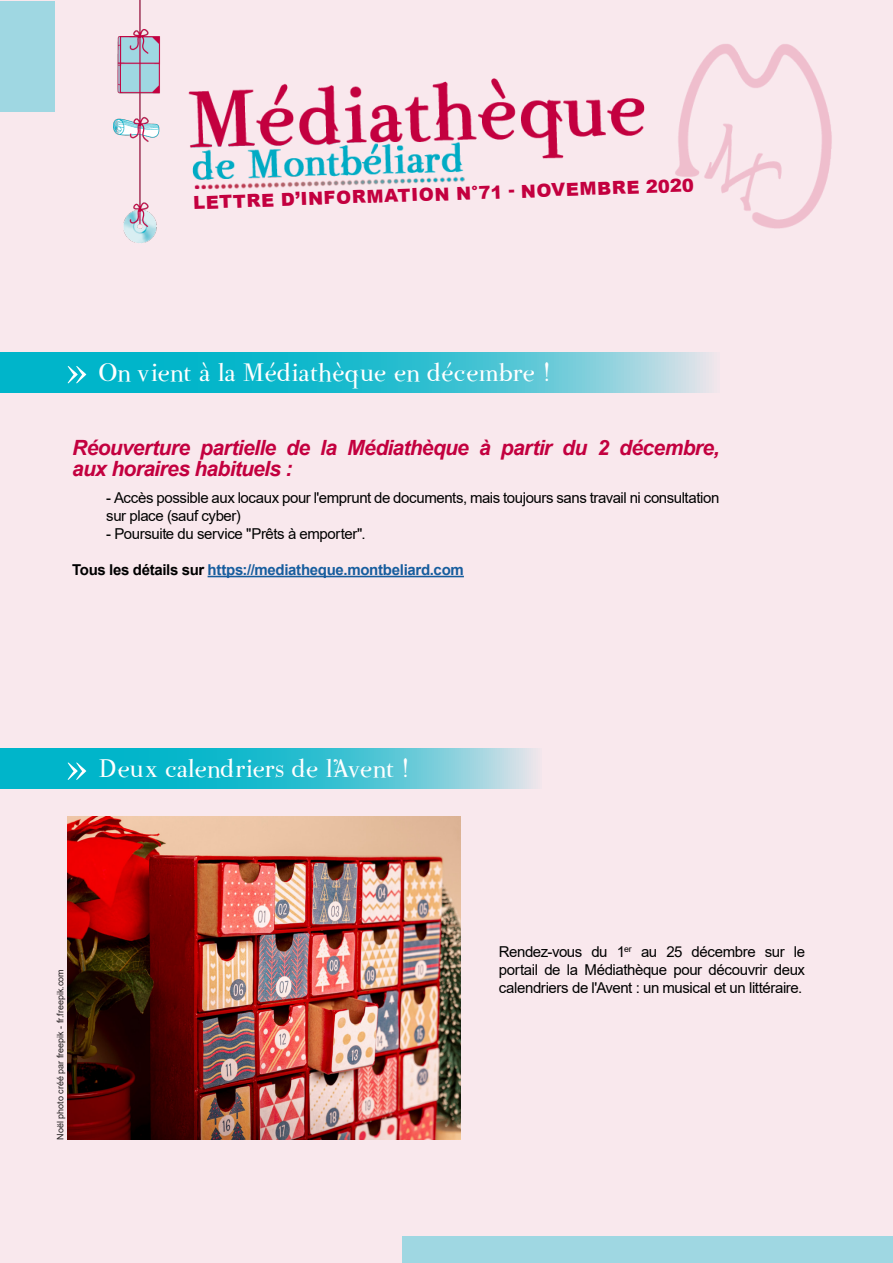
<style>
.page{position:relative;width:893px;height:1263px;background:#f9e8ed}
.page>*{position:absolute;margin:0;border:0;box-sizing:border-box;transform-origin:0 0}
.t1{font:30px "Parma Petit";color:#fff}
.t2{font:italic 700 21px/21px "Arial";letter-spacing:-.03em;color:#c3003f}
.t3{font:900 18px "Arial";color:#c3003f}
.t4{font:15px/18px "Arial";letter-spacing:-.025em;color:#000}
.t5{font:700 15px "Arial";letter-spacing:-.02em;color:#175d9e}
.t6{font:9px "Arial";color:#231f20}
.s1{color:#000}
</style>
<div class="page">
<div style="left:1px;top:1px;width:54px;height:110px;background:#9fd7e2"></div>
<div style="left:403px;top:1236px;width:490px;height:27px;background:#9fd7e2"></div>
<img style="left:68px;top:816px;width:393px;height:324px">
<img style="left:113px;top:0;width:48px;height:243px">
<img style="left:188px;top:44px;width:644px;height:184px">
<svg style="left:0;top:352px;width:714px;height:41px;background:#39c0d1"></svg>
<svg style="left:0;top:748px;width:538px;height:41px;background:#3ac0d1"></svg>
<svg style="left:68px;top:366px;width:18px;height:17px"></svg>
<svg style="left:68px;top:762px;width:18px;height:18px"></svg>
<hr style="left:208px;top:576px;width:256px;height:1px;background:#175d9e">
<p class="t3" style="left:193px;top:189px;width:502px;rotate:-2deg">LETTRE D’INFORMATION N°71 - NOVEMBRE 2020</p>
<p class="t1" style="left:99px;top:355px;width:452px">On vient à la Médiathèque en décembre !</p>
<p class="t2" style="left:72px;top:438px;width:649px">Réouverture partielle de la Médiathèque à partir du 2 décembre, aux horaires habituels :</p>
<p class="t4" style="left:106px;top:489px;width:615px">- Accès possible aux locaux pour l'emprunt de documents, mais toujours sans travail ni consultation sur place (sauf cyber)</p>
<p class="t4" style="left:106px;top:525px;width:261px">- Poursuite du service "Prêts à emporter".</p>
<p class="t5" style="left:72px;top:559px;width:393px"><span class="s1">Tous les détails sur</span> https://mediatheque.montbeliard.com</p>
<p class="t1" style="left:99px;top:752px;width:311px">Deux calendriers de l'Avent !</p>
<p class="t6" style="left:54px;top:1140px;width:172px;rotate:-90deg">Noël photo créé par freepik - fr.freepik.com</p>
<p class="t4" style="left:499px;top:942px;width:308px;text-align:justify">Rendez-vous du 1<sup>er</sup> au 25 décembre sur le portail de la Médiathèque pour découvrir deux calendriers de l'Avent : un musical et un littéraire.</p>
</div>
